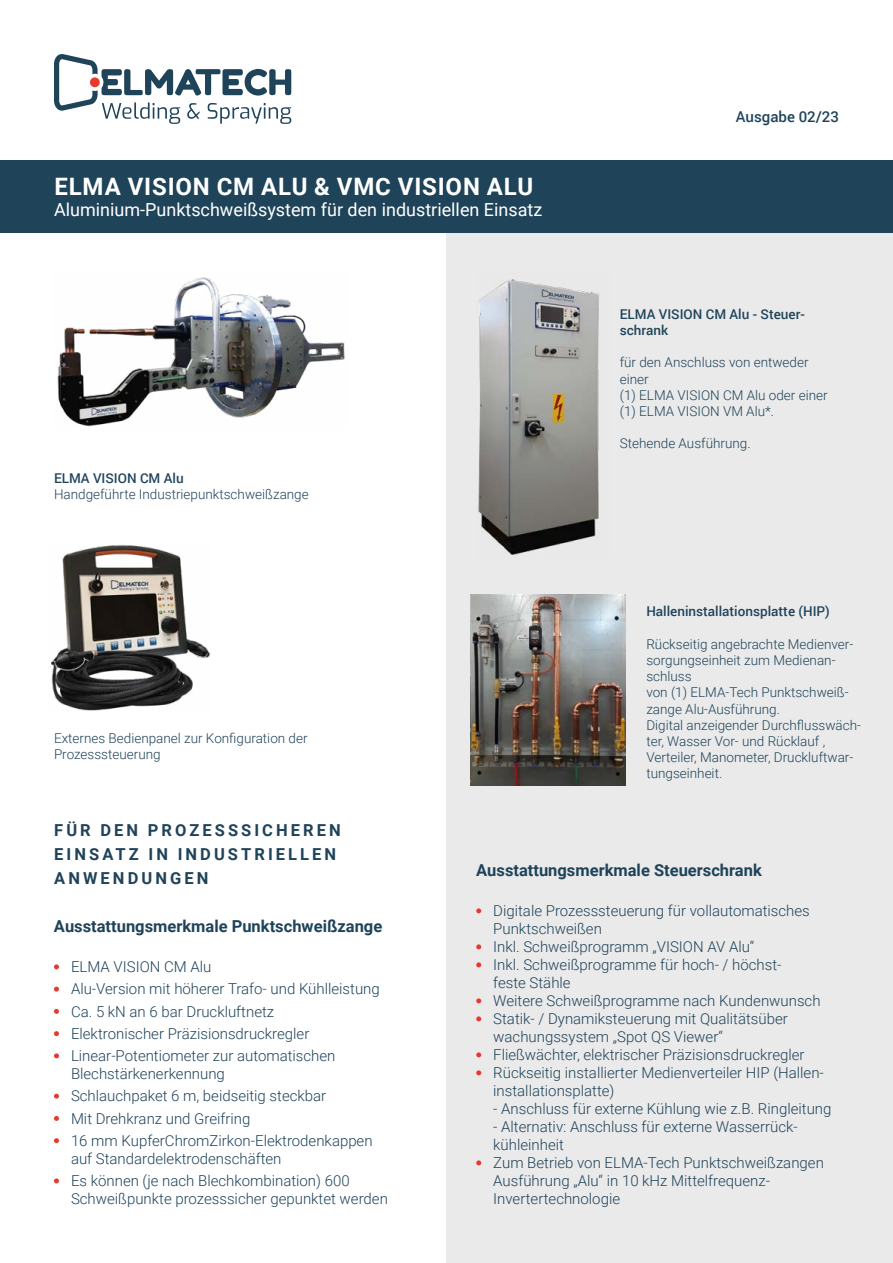
<style>
.page{position:relative;width:893px;height:1263px;background:#fff}
.page>*{position:absolute;margin:0;border:0;box-sizing:border-box;transform-origin:0 0}
.t1{font:700 24px "Roboto";letter-spacing:.035em;color:#fff}
.t2{font:18px "Roboto";color:#fff}
.t3{font:700 16.5px "Roboto";color:#1f4359}
.t4{font:700 16.5px/24px "Roboto";letter-spacing:.185em;color:#1f4359}
.t5{font:300 15px/18px "Roboto";color:#1f4359}
.t6{font:500 15px "Roboto";color:#1f4359}
.t7{font:300 13.5px/16.2px "Roboto";color:#1f4359}
.t8{font:500 13.5px/16.2px "Roboto";color:#1f4359}
</style>
<div class="page">
<div style="left:446px;top:233px;width:447px;height:1030px;background:#eaeaea"></div>
<svg style="left:54px;top:54px;width:237px;height:70px"></svg>
<div style="left:0;top:160px;width:893px;height:73px;background:#1f4359"></div>
<svg style="left:54px;top:964px;width:5px;height:5px"></svg>
<svg style="left:54px;top:987px;width:5px;height:4px"></svg>
<svg style="left:54px;top:1009px;width:5px;height:5px"></svg>
<svg style="left:54px;top:1031px;width:5px;height:5px"></svg>
<svg style="left:54px;top:1053px;width:5px;height:5px"></svg>
<svg style="left:54px;top:1094px;width:5px;height:5px"></svg>
<svg style="left:54px;top:1116px;width:5px;height:5px"></svg>
<svg style="left:54px;top:1138px;width:5px;height:5px"></svg>
<svg style="left:54px;top:1178px;width:5px;height:5px"></svg>
<svg style="left:476px;top:908px;width:5px;height:5px"></svg>
<svg style="left:476px;top:944px;width:5px;height:5px"></svg>
<svg style="left:476px;top:962px;width:5px;height:5px"></svg>
<svg style="left:476px;top:998px;width:5px;height:5px"></svg>
<svg style="left:476px;top:1016px;width:5px;height:5px"></svg>
<svg style="left:476px;top:1052px;width:5px;height:5px"></svg>
<svg style="left:476px;top:1070px;width:5px;height:5px"></svg>
<svg style="left:476px;top:1160px;width:5px;height:5px"></svg>
<img style="left:57px;top:277px;width:288px;height:150px">
<img style="left:478px;top:279px;width:121px;height:276px">
<img style="left:51px;top:545px;width:159px;height:165px">
<img style="left:471px;top:595px;width:154px;height:191px">
<h1 class="t1" style="left:54px;top:170px;width:480px">ELMA VISION CM ALU &amp; VMC VISION ALU</h1>
<p class="t2" style="left:54px;top:197px;width:490px">Aluminium-Punktschweißsystem für den industriellen Einsatz</p>
<p class="t8" style="left:54px;top:470px;width:131px">ELMA VISION CM Alu</p>
<p class="t7" style="left:54px;top:486px;width:256px">Handgeführte Industriepunktschweißzange</p>
<p class="t7" style="left:54px;top:730px;width:255px">Externes Bedienpanel zur Konfiguration der<br>Prozesssteuerung</p>
<p class="t6" style="left:736px;top:106px;width:105px">Ausgabe 02/23</p>
<p class="t8" style="left:620px;top:305px;width:187px">ELMA VISION CM Alu - Steuer&shy;schrank</p>
<p class="t7" style="left:620px;top:354px;width:209px">für den Anschluss von entweder einer<br>(1) ELMA VISION CM Alu oder einer (1) ELMA VISION VM Alu*.</p>
<p class="t7" style="left:620px;top:435px;width:132px">Stehende Ausführung.</p>
<p class="t8" style="left:646px;top:603px;width:185px">Halleninstallationsplatte (HIP)</p>
<p class="t7" style="left:646px;top:635px;width:216px">Rückseitig angebrachte Medienver&shy;sorgungseinheit zum Medienan&shy;schluss<br>von (1) ELMA-Tech Punktschweiß&shy;zange Alu-Ausführung.<br>Digital anzeigender Durchflusswäch&shy;ter, Wasser Vor- und Rücklauf ,<br>Verteiler, Manometer, Druckluftwar&shy;tungseinheit.</p>
<p class="t4" style="left:54px;top:818px;width:288px">FÜR DEN PROZESSSICHEREN<br>EINSATZ IN INDUSTRIELLEN<br>ANWENDUNGEN</p>
<p class="t3" style="left:54px;top:915px;width:330px">Ausstattungsmerkmale Punktschweißzange</p>
<p class="t5" style="left:71px;top:955px;width:310px;line-height:22.2px">ELMA VISION CM Alu<br>Alu-Version mit höherer Trafo- und Kühlleistung Ca. 5 kN an 6 bar Druckluftnetz<br>Elektronischer Präzisionsdruckregler Linear-Potentiometer zur automatischen</p>
<p class="t5" style="left:71px;top:1062px;width:303px;line-height:22.2px">Blechstärkenerkennung<br>Schlauchpaket 6 m, beidseitig steckbar<br>Mit Drehkranz und Greifring<br>16 mm KupferChromZirkon-Elektrodenkappen</p>
<p class="t5" style="left:71px;top:1147px;width:280px;line-height:22.2px">auf Standardelektrodenschäften<br>Es können (je nach Blechkombination) 600</p>
<p class="t5" style="left:71px;top:1189px;width:318px">Schweißpunkte prozesssicher gepunktet werden</p>
<p class="t3" style="left:476px;top:859px;width:287px">Ausstattungsmerkmale Steuerschrank</p>
<p class="t5" style="left:493px;top:901px;width:332px">Digitale Prozesssteuerung für vollautomatisches Punktschweißen<br>Inkl. Schweißprogramm „VISION AV Alu“<br>Inkl. Schweißprogramme für hoch- / höchst-<br>feste Stähle<br>Weitere Schweißprogramme nach Kundenwunsch Statik- / Dynamiksteuerung mit Qualitätsüber&shy;wachungssystem „Spot QS Viewer“<br>Fließwächter, elektrischer Präzisionsdruckregler Rückseitig installierter Medienverteiler HIP (Hallen&shy;installationsplatte)</p>
<p class="t5" style="left:493px;top:1099px;width:340px">- Anschluss für externe Kühlung wie z.B. Ringleitung</p>
<p class="t5" style="left:493px;top:1117px;width:332px">- Alternativ: Anschluss für externe Wasserrück&shy;kühleinheit<br>Zum Betrieb von ELMA-Tech Punktschweißzangen Ausführung „Alu“ in 10 kHz Mittelfrequenz-Invertertechnologie</p>
</div>
